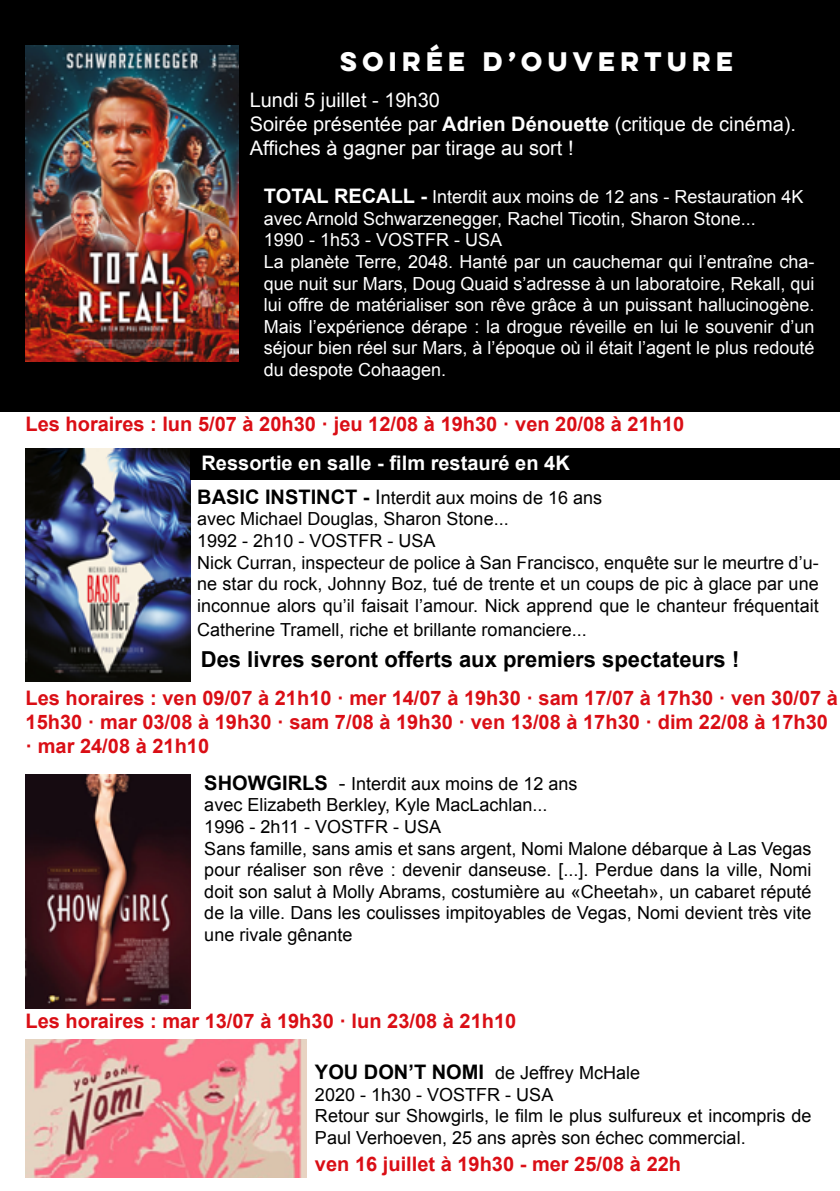
<style>
.page{position:relative;width:840px;height:1191px;background:#fff}
.page>*{position:absolute;margin:0;border:0;box-sizing:border-box;transform-origin:0 0}
.t1{font:700 24px "Lulo Clean W01 One";color:#fff}
.t2{font:700 22px "Arial";color:#000}
.t3{font:700 20px/24px "Arial";color:#da0e15}
.t4{font:20px/24px "Arial";color:#fff}
.t5{font:700 20px "Arial";color:#fff}
.t6{font:18px/21.6px "Arial";color:#000}
.t7{font:18px/21.6px "Arial";color:#fff}
.s1{font-weight:700}
.s2{font-weight:700;font-size:20px}
.s3{font-size:20px}
</style>
<div class="page">
<div style="left:0;top:0;width:839px;height:411px;background:#000"></div>
<img style="left:26px;top:45px;width:212px;height:316px">
<img style="left:26px;top:448px;width:164px;height:234px">
<img style="left:26px;top:775px;width:164px;height:233px">
<img style="left:26px;top:1040px;width:280px;height:137px">
<div style="left:190px;top:448px;width:649px;height:31px;background:#000"></div>
<h1 class="t1" style="left:340px;top:44px;width:399px">SOIRÉE D’OUVERTURE</h1>
<p class="t4" style="left:249px;top:88px;width:547px">Lundi 5 juillet - 19h30<br>Soirée présentée par <span class="s1">Adrien Dénouette</span> (critique de cinéma).<br>Affiches à gagner par tirage au sort !</p>
<p class="t7" style="left:264px;top:186px;width:551px"><span class="s2">TOTAL RECALL -</span> Interdit aux moins de 12 ans - Restauration 4K avec Arnold Schwarzenegger, Rachel Ticotin, Sharon Stone...<br>1990 - 1h53 - VOSTFR - USA<br>La planète Terre, 2048. Hanté par un cauchemar qui l’entraîne cha&shy;que nuit sur Mars, Doug Quaid s’adresse à un laboratoire, Rekall, qui lui offre de matérialiser son rêve grâce à un puissant hallucinogène.<br>Mais l’expérience dérape : la drogue réveille en lui le souvenir d’un séjour bien réel sur Mars, à l’époque où il était l’agent le plus redouté du despote Cohaagen.</p>
<p class="t3" style="left:26px;top:413px;width:660px">Les horaires : lun 5/07 à 20h30 · jeu 12/08 à 19h30 · ven 20/08 à 21h10</p>
<p class="t5" style="left:201px;top:449px;width:369px">Ressortie en salle - film restauré en 4K</p>
<p class="t6" style="left:197px;top:487px;width:622px"><span class="s2">BASIC INSTINCT -</span> <span class="s3">I</span>nterdit aux moins de 16 ans<br>avec Michael Douglas, Sharon Stone...<br>1992 - 2h10 - VOSTFR - USA<br>Nick Curran, inspecteur de police à San Francisco, enquête sur le meurtre d’u&shy;ne star du rock, Johnny Boz, tué de trente et un coups de pic à glace par une inconnue alors qu’il faisait l’amour. Nick apprend que le chanteur fréquentait</p>
<p class="t6" style="left:197px;top:619px;width:391px">Catherine Tramell, riche et brillante romanciere...</p>
<p class="t2" style="left:201px;top:644px;width:539px">Des livres seront offerts aux premiers spectateurs !</p>
<p class="t3" style="left:26px;top:686px;width:813px">Les horaires : ven 09/07 à 21h10 · mer 14/07 à 19h30 · sam 17/07 à 17h30 · ven 30/07 à<br>15h30 · mar 03/08 à 19h30 · sam 7/08 à 19h30 · ven 13/08 à 17h30 · dim 22/08 à 17h30 · mar 24/08 à 21h10</p>
<p class="t6" style="left:204px;top:773px;width:608px"><span class="s2">SHOWGIRLS</span> <span class="s3">-</span> Interdit aux moins de 12 ans<br>avec Elizabeth Berkley, Kyle MacLachlan...<br>1996 - 2h11 - VOSTFR - USA<br>Sans famille, sans amis et sans argent, Nomi Malone débarque à Las Vegas pour réaliser son rêve : devenir danseuse. [...]. Perdue dans la ville, Nomi doit son salut à Molly Abrams, costumière au «Cheetah», un cabaret réputé de la ville. Dans les coulisses impitoyables de Vegas, Nomi devient très vite une rivale gênante</p>
<p class="t3" style="left:26px;top:1009px;width:492px">Les horaires : mar 13/07 à 19h30 · lun 23/08 à 21h10</p>
<p class="t6" style="left:315px;top:1062px;width:498px"><span class="s2">YOU DON’T NOMI</span> de Jeffrey McHale<br>2020 - 1h30 - VOSTFR - USA<br>Retour sur Showgirls, le film le plus sulfureux et incompris de Paul Verhoeven, 25 ans après son échec commercial.</p>
<p class="t3" style="left:315px;top:1152px;width:367px">ven 16 juillet à 19h30 - mer 25/08 à 22h</p>
</div>
